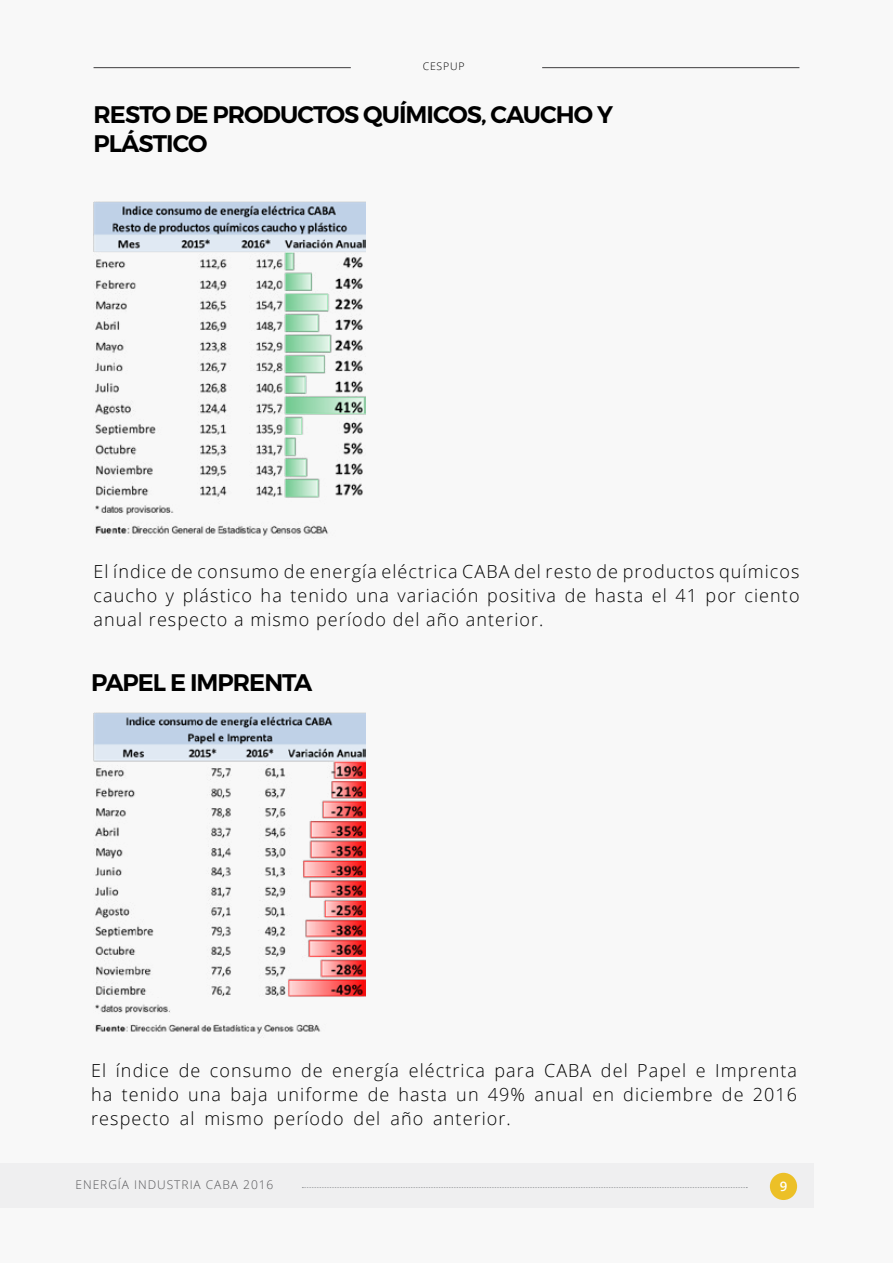
<style>
.page{position:relative;width:893px;height:1263px;background:#f8f8f8}
.page>*{position:absolute;margin:0;border:0;box-sizing:border-box;transform-origin:0 0}
.t1{font:600 24px/28.8px "Montserrat";letter-spacing:-.04em;color:#000}
.t2{font:300 18px/24px "Open Sans";letter-spacing:.06em;color:#000;text-align:justify}
.t3{font:600 13.2px "Open Sans";color:#fff}
.t4{font:300 12px "Open Sans";letter-spacing:.08em;color:#565659}
.t5{font:300 10.5px "Open Sans";letter-spacing:.08em;color:#000}
</style>
<div class="page">
<img style="left:94px;top:202px;width:271px;height:334px">
<img style="left:94px;top:712px;width:271px;height:322px">
<div style="left:0;top:1163px;width:814px;height:45px;background:#efeff0"></div>
<div style="left:770px;top:1173px;width:27px;height:27px;background:#ecc027;border-radius:50%"></div>
<hr style="left:94px;top:67px;width:257px;height:1px;background:#3d3c3e">
<hr style="left:542px;top:67px;width:257px;height:1px;background:#3d3c3e">
<svg style="left:302px;top:1187px;width:445px;height:1px"></svg>
<p class="t5" style="left:423px;top:59px;width:43px">CESPUP</p>
<h1 class="t1" style="left:94px;top:100px;width:521px">RESTO DE PRODUCTOS QUÍMICOS, CAUCHO Y<br>PLÁSTICO</h1>
<p class="t2" style="left:94px;top:559px;width:707px">El índice de consumo de energía eléctrica CABA del resto de productos químicos caucho y plástico ha tenido una variación positiva de hasta el 41 por ciento anual respecto a mismo período del año anterior.</p>
<h1 class="t1" style="left:91px;top:669px;width:223px">PAPEL E IMPRENTA</h1>
<p class="t2" style="left:91px;top:1058px;width:707px">El índice de consumo de energía eléctrica para CABA del Papel e Imprenta ha tenido una baja uniforme de hasta un 49% anual en diciembre de 2016 respecto al mismo período del año anterior.</p>
<p class="t4" style="left:75px;top:1177px;width:199px">ENERGÍA INDUSTRIA CABA 2016</p>
<p class="t3" style="left:780px;top:1177px;width:9px">9</p>
</div>
